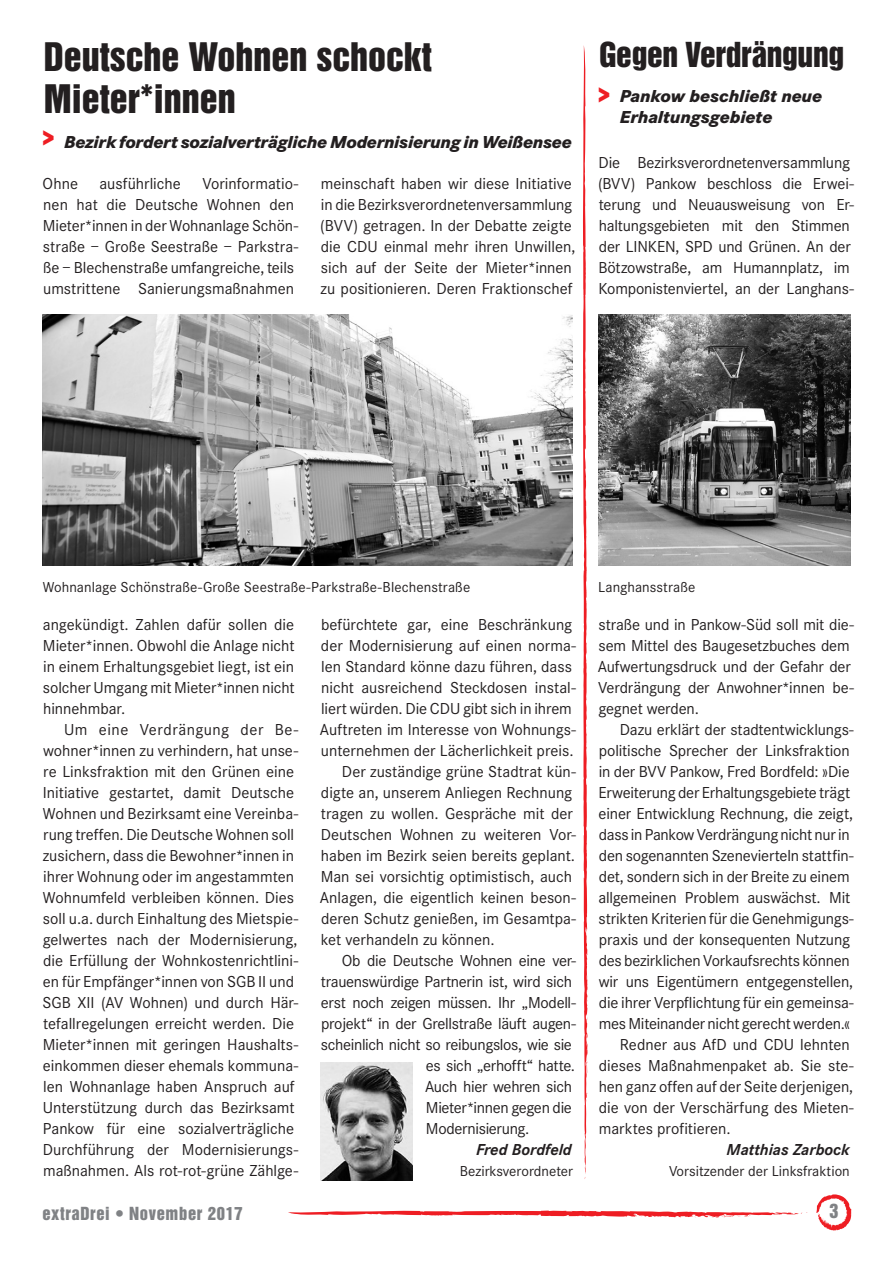
<style>
.page{position:relative;width:893px;height:1263px;background:#fff}
.page>*{position:absolute;margin:0;border:0;box-sizing:border-box;transform-origin:0 0}
.t1{font:36px/42px "Helvetica Inserat LT Std";color:#231f20}
.t2{font:31.5px "Helvetica Inserat LT Std";letter-spacing:-.01em;color:#231f20}
.t3{font:italic 800 18px/21.6px "Corporate S";letter-spacing:-.01em;color:#231f20}
.t4{font:18px "Helvetica Inserat LT Std";color:#808285}
.t5{font:16.5px/21px "Corporate S";letter-spacing:-.005em;color:#231f20}
.t6{font:italic 700 16.5px "Corporate S";color:#231f20}
.t7{font:16.5px "Helvetica Inserat LT Std";letter-spacing:.04em;color:#808285}
.t8{font:15px "Corporate S";letter-spacing:.005em;color:#231f20}
.s1{font-style:normal;font-size:24px;color:#ee1d23}
</style>
<div class="page">
<svg style="left:816px;top:1194px;width:35px;height:36px"></svg>
<svg style="left:288px;top:1210px;width:520px;height:8px"></svg>
<svg style="left:583px;top:45px;width:5px;height:1134px"></svg>
<img style="left:43px;top:314px;width:530px;height:252px">
<img style="left:320px;top:1062px;width:92px;height:119px">
<img style="left:598px;top:314px;width:252px;height:252px">
<h1 class="t1" style="left:44px;top:37px;width:390px">Deutsche Wohnen schockt<br>Mieter*innen</h1>
<p class="t3" style="left:42px;top:131px;width:531px"><span class="s1">&gt;</span> Bezirk fordert sozialverträgliche Modernisierung in Weißensee</p>
<p class="t5" style="left:43px;top:173px;width:37px">Ohne</p>
<p class="t5" style="left:100px;top:173px;width:83px">ausführliche</p>
<p class="t5" style="left:43px;top:173px;width:257px;text-indent:160px">Vorinformatio&shy;nen hat die Deutsche Wohnen den Mieter*innen in der Wohnanlage Schön&shy;straße – Große Seestraße – Parkstra&shy;ße – Blechenstraße umfangreiche, teils umstrittene Sanierungsmaßnahmen</p>
<p class="t5" style="left:320px;top:173px;width:257px">meinschaft haben wir diese Initiative in die Bezirksverordnetenversammlung (BVV) getragen. In der Debatte zeigte die CDU einmal mehr ihren Unwillen, sich auf der Seite der Mieter*innen zu positionieren. Deren Fraktionschef</p>
<h2 class="t2" style="left:599px;top:36px;width:247px">Gegen Verdrängung</h2>
<p class="t3" style="left:620px;top:85px;width:204px;text-indent:-22px"><span class="s1">&gt;</span> Pankow beschließt neue<br>Erhaltungsgebiete</p>
<p class="t5" style="left:598px;top:152px;width:257px">Die Bezirksverordnetenversammlung (BVV) Pankow beschloss die Erwei&shy;terung und Neuausweisung von Er&shy;haltungsgebieten mit den Stimmen der LINKEN, SPD und Grünen. An der Bötzowstraße, am Humannplatz, im Komponistenviertel, an der Langhans-</p>
<p class="t8" style="left:43px;top:579px;width:429px">Wohnanlage Schönstraße-Große Seestraße-Parkstraße-Blechenstraße</p>
<p class="t8" style="left:598px;top:579px;width:99px">Langhansstraße</p>
<p class="t5" style="left:43px;top:614px;width:253px;text-align:justify">angekündigt. Zahlen dafür sollen die Mieter*innen. Obwohl die Anlage nicht in einem Erhaltungsgebiet liegt, ist ein solcher Umgang mit Mieter*innen nicht hinnehmbar.</p>
<p class="t5" style="left:43px;top:719px;width:257px;text-indent:21px">Um eine Verdrängung der Be&shy;wohner*innen zu verhindern, hat unse&shy;re Linksfraktion mit den Grünen eine Initiative gestartet, damit Deutsche Wohnen und Bezirksamt eine Vereinba&shy;rung treffen. Die Deutsche Wohnen soll zusichern, dass die Bewohner*innen in ihrer Wohnung oder im angestammten Wohnumfeld verbleiben können. Dies soll u.a. durch Einhaltung des Mietspie&shy;gelwertes nach der Modernisierung, die Erfüllung der Wohnkostenrichtlini&shy;en für Empfänger*innen von SGB II und SGB XII (AV Wohnen) und durch Här&shy;tefallregelungen erreicht werden. Die Mieter*innen mit geringen Haushalts&shy;einkommen dieser ehemals kommuna&shy;len Wohnanlage haben Anspruch auf Unterstützung durch das Bezirksamt Pankow für eine sozialverträgliche Durchführung der Modernisierungs&shy;maßnahmen. Als rot-rot-grüne Zählge-</p>
<p class="t5" style="left:321px;top:614px;width:253px">befürchtete gar, eine Beschränkung</p>
<p class="t5" style="left:321px;top:635px;width:257px">der Modernisierung auf einen norma-</p>
<p class="t5" style="left:321px;top:656px;width:252px">len Standard könne dazu führen, dass</p>
<p class="t5" style="left:321px;top:677px;width:256px">nicht ausreichend Steckdosen instal-</p>
<p class="t5" style="left:321px;top:698px;width:252px">liert würden. Die CDU gibt sich in ihrem</p>
<p class="t5" style="left:320px;top:719px;width:258px">Auftreten im Interesse von Wohnungs-</p>
<p class="t5" style="left:321px;top:740px;width:254px">unternehmen der Lächerlichkeit preis.</p>
<p class="t5" style="left:342px;top:761px;width:236px">Der zuständige grüne Stadtrat kün-</p>
<p class="t5" style="left:321px;top:782px;width:253px">digte an, unserem Anliegen Rechnung</p>
<p class="t5" style="left:321px;top:803px;width:254px">tragen zu wollen. Gespräche mit der</p>
<p class="t5" style="left:321px;top:824px;width:257px">Deutschen Wohnen zu weiteren Vor-</p>
<p class="t5" style="left:321px;top:846px;width:256px">haben im Bezirk seien bereits geplant.</p>
<p class="t5" style="left:321px;top:867px;width:253px">Man sei vorsichtig optimistisch, auch</p>
<p class="t5" style="left:320px;top:888px;width:258px">Anlagen, die eigentlich keinen beson-</p>
<p class="t5" style="left:321px;top:909px;width:257px">deren Schutz genießen, im Gesamtpa-</p>
<p class="t5" style="left:321px;top:930px;width:175px">ket verhandeln zu können.</p>
<p class="t5" style="left:342px;top:951px;width:236px">Ob die Deutsche Wohnen eine ver-</p>
<p class="t5" style="left:321px;top:972px;width:253px">trauenswürdige Partnerin ist, wird sich</p>
<p class="t5" style="left:321px;top:993px;width:257px">erst noch zeigen müssen. Ihr „Modell-</p>
<p class="t5" style="left:321px;top:1014px;width:256px">projekt“ in der Grellstraße läuft augen-</p>
<p class="t5" style="left:321px;top:1035px;width:253px">scheinlich nicht so reibungslos, wie sie</p>
<p class="t5" style="left:426px;top:1056px;width:151px">es sich „erhofft“ hatte.</p>
<p class="t5" style="left:425px;top:1077px;width:148px">Auch hier wehren sich</p>
<p class="t5" style="left:426px;top:1098px;width:148px">Mieter*innen gegen die</p>
<p class="t5" style="left:426px;top:1119px;width:105px">Modernisierung.</p>
<p class="t6" style="left:476px;top:1140px;width:97px">Fred Bordfeld</p>
<p class="t8" style="left:460px;top:1163px;width:115px">Bezirksverordneter</p>
<p class="t5" style="left:598px;top:614px;width:258px">straße und in Pankow-Süd soll mit die&shy;sem Mittel des Baugesetzbuches dem<br>Aufwertungsdruck und der Gefahr der<br>Verdrängung der Anwohner*innen be&shy;gegnet werden.</p>
<p class="t5" style="left:620px;top:719px;width:236px">Dazu erklärt der stadtentwicklungs-</p>
<p class="t5" style="left:599px;top:740px;width:252px">politische Sprecher der Linksfraktion</p>
<p class="t5" style="left:599px;top:761px;width:252px">in der BVV Pankow, Fred Bordfeld: »Die</p>
<p class="t5" style="left:598px;top:782px;width:253px">Erweiterung der Erhaltungsgebiete trägt</p>
<p class="t5" style="left:599px;top:803px;width:256px">einer Entwicklung Rechnung, die zeigt,</p>
<p class="t5" style="left:599px;top:824px;width:252px">dass in Pankow Verdrängung nicht nur in</p>
<p class="t5" style="left:599px;top:845px;width:257px">den sogenannten Szenevierteln stattfin-</p>
<p class="t5" style="left:599px;top:866px;width:252px">det, sondern sich in der Breite zu einem</p>
<p class="t5" style="left:599px;top:887px;width:253px">allgemeinen Problem auswächst. Mit</p>
<p class="t5" style="left:599px;top:908px;width:257px">strikten Kriterien für die Genehmigungs-</p>
<p class="t5" style="left:599px;top:929px;width:253px">praxis und der konsequenten Nutzung</p>
<p class="t5" style="left:599px;top:950px;width:253px">des bezirklichen Vorkaufsrechts können</p>
<p class="t5" style="left:599px;top:971px;width:256px">wir uns Eigentümern entgegenstellen,</p>
<p class="t5" style="left:599px;top:992px;width:257px">die ihrer Verpflichtung für ein gemeinsa-</p>
<p class="t5" style="left:599px;top:1013px;width:253px">mes Miteinander nicht gerecht werden.«</p>
<p class="t5" style="left:620px;top:1034px;width:231px">Redner aus AfD und CDU lehnten</p>
<p class="t5" style="left:599px;top:1055px;width:257px">dieses Maßnahmenpaket ab. Sie ste-</p>
<p class="t5" style="left:599px;top:1076px;width:256px">hen ganz offen auf der Seite derjenigen,</p>
<p class="t5" style="left:599px;top:1097px;width:257px">die von der Verschärfung des Mieten-</p>
<p class="t5" style="left:599px;top:1118px;width:133px">marktes profitieren.</p>
<p class="t6" style="left:726px;top:1140px;width:125px">Matthias Zarbock</p>
<p class="t8" style="left:669px;top:1163px;width:182px">Vorsitzender der Linksfraktion</p>
<p class="t7" style="left:43px;top:1203px;width:202px">extraDrei • November 2017</p>
<p class="t4" style="left:830px;top:1200px;width:10px">3</p>
</div>
